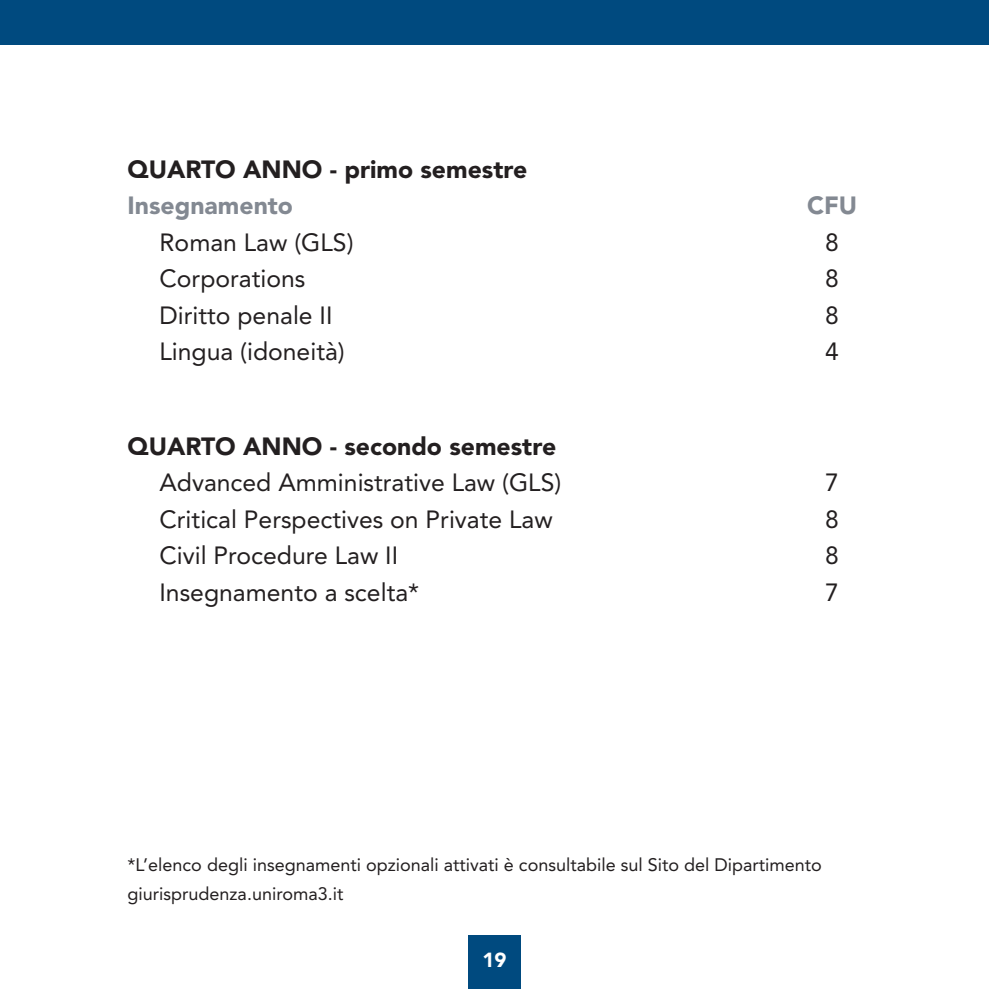
<style>
.page{position:relative;width:989px;height:989px;background:#fff}
.page>*{position:absolute;margin:0;border:0;box-sizing:border-box;transform-origin:0 0}
.t1{font:24.75px "Avenir";color:#231f20}
.t2{font:900 24.75px "Avenir";color:#231f20}
.t3{font:900 24.75px "Avenir";color:#838992}
.t4{font:900 20.25px "Avenir";color:#fff}
.t5{font:18px/29px "Avenir";color:#231f20}
</style>
<div class="page">
<div style="left:0;top:0;width:989px;height:45px;background:#004a7f"></div>
<div style="left:468px;top:934px;width:53px;height:55px;background:#004a7f"></div>
<p class="t2" style="left:128px;top:148px;width:401px">QUARTO ANNO - primo semestre</p>
<p class="t3" style="left:128px;top:184px;width:167px">Insegnamento</p>
<p class="t3" style="left:807px;top:184px;width:51px">CFU</p>
<p class="t1" style="left:159px;top:222px;width:195px">Roman Law (GLS)</p>
<p class="t1" style="left:825px;top:222px;width:15px">8</p>
<p class="t1" style="left:159px;top:259px;width:147px">Corporations</p>
<p class="t1" style="left:825px;top:259px;width:15px">8</p>
<p class="t1" style="left:159px;top:295px;width:174px">Diritto penale II</p>
<p class="t1" style="left:825px;top:295px;width:15px">8</p>
<p class="t1" style="left:159px;top:332px;width:187px">Lingua (idoneità)</p>
<p class="t1" style="left:825px;top:332px;width:15px">4</p>
<p class="t2" style="left:128px;top:425px;width:430px">QUARTO ANNO - secondo semestre</p>
<p class="t1" style="left:159px;top:463px;width:403px">Advanced Amministrative Law (GLS)</p>
<p class="t1" style="left:825px;top:463px;width:15px">7</p>
<p class="t1" style="left:159px;top:499px;width:395px">Critical Perspectives on Private Law</p>
<p class="t1" style="left:825px;top:499px;width:15px">8</p>
<p class="t1" style="left:159px;top:536px;width:240px">Civil Procedure Law II</p>
<p class="t1" style="left:825px;top:536px;width:15px">8</p>
<p class="t1" style="left:159px;top:572px;width:261px">Insegnamento a scelta*</p>
<p class="t1" style="left:825px;top:572px;width:15px">7</p>
<p class="t5" style="left:128px;top:849px;width:696px">*L’elenco degli insegnamenti opzionali attivati è consultabile sul Sito del Dipartimento giurisprudenza.uniroma3.it</p>
<p class="t4" style="left:482px;top:942px;width:25px">19</p>
</div>
